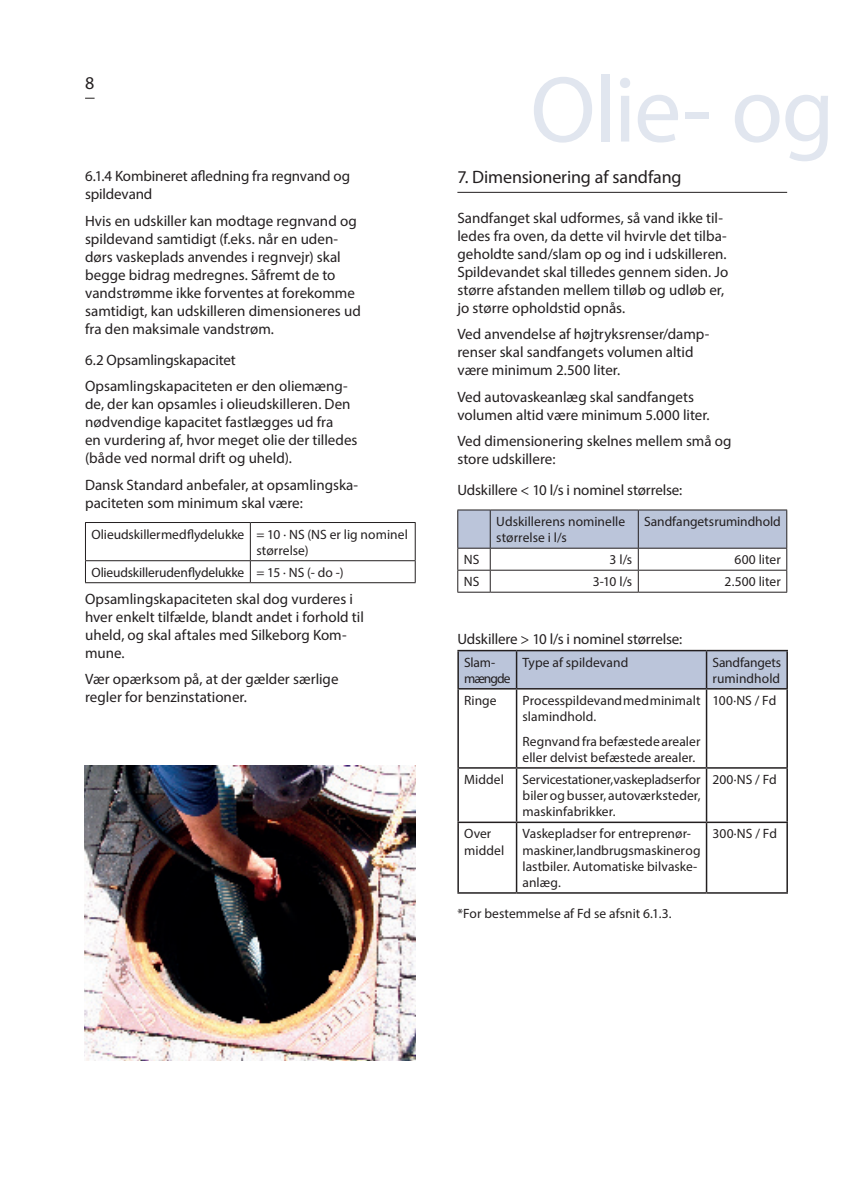
<style>
.page{position:relative;width:851px;height:1191px;background:#fff}
.page>*{position:absolute;margin:0;border:0;box-sizing:border-box;transform-origin:0 0}
.t1{font:94.5px "Myriad Pro";letter-spacing:-.02em;color:#e1e6ef}
.t2{font:18px "Myriad Pro";letter-spacing:-.005em;color:#231f20}
.t3{font:15px/18px "Myriad Pro";color:#231f20}
.t4{font:13.5px/16.2px "Myriad Pro";color:#231f20}
.t5{font:13.5px/16.2px "Myriad Pro";letter-spacing:-.07em;color:#231f20}
</style>
<div class="page">
<hr style="left:85px;top:522px;width:165px;height:1px;background:#231f20">
<hr style="left:85px;top:523px;width:1px;height:37px;background:#231f20">
<hr style="left:250px;top:522px;width:165px;height:1px;background:#231f20">
<hr style="left:250px;top:523px;width:1px;height:37px;background:#231f20">
<hr style="left:415px;top:523px;width:1px;height:37px;background:#231f20">
<hr style="left:85px;top:560px;width:165px;height:1px;background:#231f20">
<svg style="left:85px;top:561px;width:1px;height:21px"></svg>
<hr style="left:250px;top:560px;width:165px;height:1px;background:#231f20">
<svg style="left:250px;top:561px;width:1px;height:21px"></svg>
<svg style="left:415px;top:561px;width:1px;height:21px"></svg>
<hr style="left:85px;top:582px;width:165px;height:1px;background:#231f20">
<hr style="left:250px;top:582px;width:165px;height:1px;background:#231f20">
<hr style="left:457px;top:192px;width:330px;height:1px;background:#231f20">
<hr style="left:457px;top:509px;width:33px;height:1px;background:#231f20">
<hr style="left:490px;top:509px;width:148px;height:1px;background:#231f20">
<hr style="left:638px;top:509px;width:149px;height:1px;background:#231f20">
<svg style="left:457px;top:510px;width:330px;height:82px"></svg>
<hr style="left:457px;top:592px;width:33px;height:1px;background:#231f20">
<hr style="left:490px;top:592px;width:148px;height:1px;background:#231f20">
<hr style="left:638px;top:592px;width:149px;height:1px;background:#231f20">
<div style="left:459px;top:651px;width:327px;height:37px;background:#bbc5da"></div>
<hr style="left:457px;top:650px;width:59px;height:1px;background:#231f20">
<hr style="left:457px;top:651px;width:2px;height:37px;background:#231f20">
<hr style="left:516px;top:650px;width:190px;height:1px;background:#231f20">
<hr style="left:515px;top:651px;width:2px;height:37px;background:#231f20">
<hr style="left:706px;top:650px;width:81px;height:1px;background:#231f20">
<hr style="left:705px;top:651px;width:2px;height:37px;background:#231f20">
<hr style="left:786px;top:651px;width:1px;height:37px;background:#231f20">
<hr style="left:457px;top:688px;width:59px;height:1px;background:#231f20">
<hr style="left:457px;top:689px;width:2px;height:78px;background:#231f20">
<hr style="left:516px;top:688px;width:190px;height:1px;background:#231f20">
<hr style="left:515px;top:689px;width:2px;height:78px;background:#231f20">
<hr style="left:706px;top:688px;width:81px;height:1px;background:#231f20">
<hr style="left:705px;top:689px;width:2px;height:78px;background:#231f20">
<hr style="left:786px;top:689px;width:1px;height:78px;background:#231f20">
<hr style="left:457px;top:767px;width:59px;height:1px;background:#231f20">
<hr style="left:457px;top:768px;width:2px;height:53px;background:#231f20">
<hr style="left:516px;top:767px;width:190px;height:1px;background:#231f20">
<hr style="left:515px;top:768px;width:2px;height:53px;background:#231f20">
<hr style="left:706px;top:767px;width:81px;height:1px;background:#231f20">
<hr style="left:705px;top:768px;width:2px;height:53px;background:#231f20">
<hr style="left:786px;top:768px;width:1px;height:53px;background:#231f20">
<hr style="left:457px;top:821px;width:59px;height:2px;background:#231f20">
<hr style="left:457px;top:823px;width:2px;height:69px;background:#231f20">
<hr style="left:516px;top:821px;width:190px;height:2px;background:#231f20">
<hr style="left:515px;top:823px;width:2px;height:69px;background:#231f20">
<hr style="left:706px;top:821px;width:81px;height:2px;background:#231f20">
<hr style="left:705px;top:823px;width:2px;height:69px;background:#231f20">
<hr style="left:786px;top:823px;width:1px;height:69px;background:#231f20">
<hr style="left:457px;top:892px;width:59px;height:1px;background:#231f20">
<hr style="left:516px;top:892px;width:190px;height:1px;background:#231f20">
<hr style="left:706px;top:892px;width:81px;height:1px;background:#231f20">
<img style="left:84px;top:765px;width:332px;height:295px">
<p class="t2" style="left:85px;top:72px;width:11px">8</p>
<p class="t3" style="left:85px;top:167px;width:266px">6.1.4 Kombineret afledning fra regnvand og spildevand</p>
<p class="t3" style="left:85px;top:211px;width:277px">Hvis en udskiller kan modtage regnvand og spildevand samtidigt (f.eks. når en uden&shy;dørs vaskeplads anvendes i regnvejr) skal begge bidrag medregnes. Såfremt de to vandstrømme ikke forventes at forekomme samtidigt, kan udskilleren dimensioneres ud fra den maksimale vandstrøm.</p>
<p class="t3" style="left:85px;top:346px;width:264px;line-height:26.5px">6.2 Opsamlingskapacitet<br>Opsamlingskapaciteten er den oliemæng-</p>
<p class="t3" style="left:85px;top:395px;width:274px">de, der kan opsamles i olieudskilleren. Den nødvendige kapacitet fastlægges ud fra<br>en vurdering af, hvor meget olie der tilledes (både ved normal drift og uheld).</p>
<p class="t3" style="left:85px;top:475px;width:274px">Dansk Standard anbefaler, at opsamlingska&shy;paciteten som minimum skal være:</p>
<p class="t4" style="left:256px;top:525px;width:153px;text-indent:-165px">Olieudskiller med flydelukke = 10 · NS (NS er lig nominel størrelse)</p>
<p class="t4" style="left:91px;top:564px;width:253px">Olieudskiller uden flydelukke = 15 · NS (- do -)</p>
<p class="t3" style="left:85px;top:589px;width:280px">Opsamlingskapaciteten skal dog vurderes i hver enkelt tilfælde, blandt andet i forhold til uheld, og skal aftales med Silkeborg Kom&shy;mune.</p>
<p class="t3" style="left:85px;top:670px;width:255px">Vær opærksom på, at der gælder særlige regler for benzinstationer.</p>
<h1 class="t1" style="left:530px;top:52px;width:305px">Olie- og</h1>
<p class="t2" style="left:457px;top:166px;width:226px">7. Dimensionering af sandfang</p>
<p class="t3" style="left:457px;top:208px;width:272px">Sandfanget skal udformes, så vand ikke til&shy;ledes fra oven, da dette vil hvirvle det tilba&shy;geholdte sand/slam op og ind i udskilleren.<br>Spildevandet skal tilledes gennem siden. Jo større afstanden mellem tilløb og udløb er, jo større opholdstid opnås.</p>
<p class="t3" style="left:457px;top:325px;width:253px">Ved anvendelse af højtryksrenser/damp&shy;renser skal sandfangets volumen altid være minimum 2.500 liter.</p>
<p class="t3" style="left:457px;top:387px;width:254px">Ved autovaskeanlæg skal sandfangets volumen altid være minimum 5.000 liter.</p>
<p class="t3" style="left:457px;top:432px;width:276px">Ved dimensionering skelnes mellem små og store udskillere:</p>
<p class="t3" style="left:457px;top:481px;width:226px">Udskillere &lt; 10 l/s i nominel størrelse:</p>
<p class="t4" style="left:496px;top:513px;width:131px">Udskillerens nominelle størrelse i l/s</p>
<p class="t4" style="left:644px;top:513px;width:138px">Sandfangets rumindhold</p>
<p class="t4" style="left:463px;top:551px;width:17px">NS</p>
<p class="t4" style="left:609px;top:551px;width:24px">3 l/s</p>
<p class="t4" style="left:734px;top:551px;width:48px">600 liter</p>
<p class="t4" style="left:463px;top:573px;width:17px">NS</p>
<p class="t4" style="left:592px;top:573px;width:41px">3-10 l/s</p>
<p class="t4" style="left:724px;top:573px;width:58px">2.500 liter</p>
<p class="t3" style="left:457px;top:629px;width:226px">Udskillere &gt; 10 l/s i nominel størrelse:</p>
<p class="t5" style="left:464px;top:654px;width:48px">Slam&shy;mængde</p>
<p class="t4" style="left:522px;top:654px;width:107px">Type af spildevand</p>
<p class="t4" style="left:712px;top:654px;width:70px">Sandfangets rumindhold</p>
<p class="t4" style="left:464px;top:692px;width:34px">Ringe</p>
<p class="t4" style="left:522px;top:692px;width:179px">Processpildevand med minimalt slamindhold.</p>
<p class="t4" style="left:522px;top:733px;width:179px">Regnvand fra befæstede arealer eller delvist befæstede arealer.</p>
<p class="t4" style="left:712px;top:692px;width:65px">100·NS / Fd</p>
<p class="t4" style="left:464px;top:771px;width:41px">Middel</p>
<p class="t4" style="left:522px;top:771px;width:179px;text-align:justify">Servicestationer, vaskepladser for biler og busser, autoværksteder, maskinfabrikker.</p>
<p class="t4" style="left:712px;top:771px;width:66px">200·NS / Fd</p>
<p class="t4" style="left:464px;top:825px;width:42px">Over middel</p>
<p class="t4" style="left:522px;top:825px;width:179px">Vaskepladser for entreprenør&shy;maskiner, landbrugsmaskiner og lastbiler. Automatiske bilvaske&shy;anlæg.</p>
<p class="t4" style="left:712px;top:825px;width:66px">300·NS / Fd</p>
<p class="t4" style="left:457px;top:905px;width:215px">*For bestemmelse af Fd se afsnit 6.1.3.</p>
</div>
